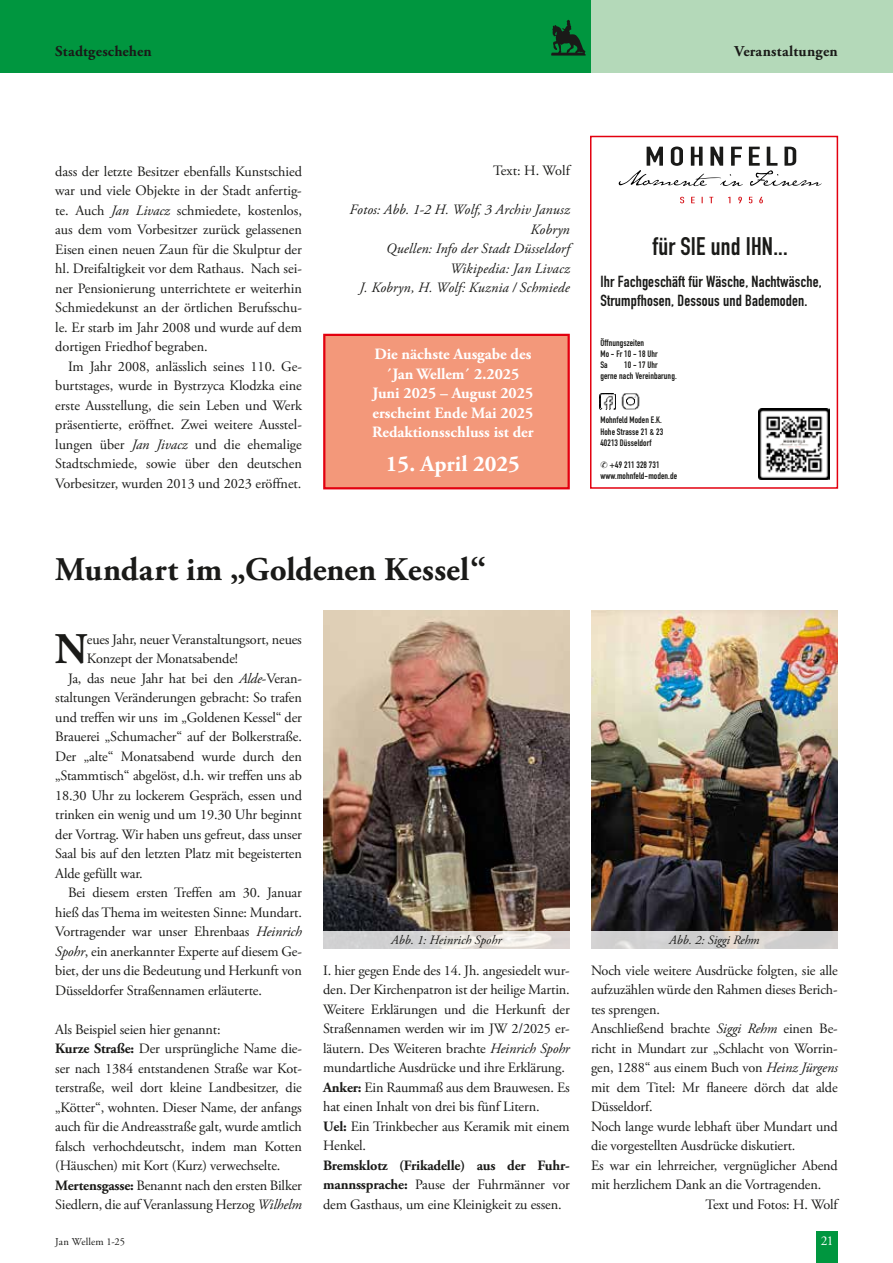
<style>
.page{position:relative;width:893px;height:1263px;background:#fff}
.page>*{position:absolute;margin:0;border:0;box-sizing:border-box;transform-origin:0 0}
.t1{font:700 43.65px "Adobe Garamond Pro";color:#1a1a18}
.t2{font:700 33px "Adobe Garamond Pro";color:#1a1a18}
.t3{font:700 25.05px "DIN Condensed";letter-spacing:.01em;color:#1a1a18}
.t4{font:700 22.5px "Adobe Garamond Pro";color:#fff}
.t5{font:700 15.9px/19px "DIN Condensed";letter-spacing:.01em;color:#1a1a18}
.t6{font:700 15.75px/19.5px "Adobe Garamond Pro";color:#fff;text-align:center}
.t7{font:700 15px "Adobe Garamond Pro";letter-spacing:.015em;color:#1a1a18}
.t8{font:14.25px/19.5px "Adobe Garamond Pro";letter-spacing:-.01em;color:#1a1a18;text-align:justify}
.t9{font:italic 14.25px/19.5px "Adobe Garamond Pro";letter-spacing:.01em;color:#1a1a18;text-align:right}
.t10{font:13.5px "Adobe Garamond Pro";color:#fff}
.t11{font:italic 12.75px "Adobe Garamond Pro";color:#1a1a18}
.t12{font:10.5px "Adobe Garamond Pro";letter-spacing:.01em;color:#1a1a18}
.t13{font:700 9.3px/11.1px "DIN Condensed";letter-spacing:.01em;color:#1a1a18}
.s1{font-style:italic}
.s2{font-style:inherit}
.s3{font-weight:700}
</style>
<div class="page">
<div style="left:0;top:0;width:591px;height:72px;background:#00963f"></div>
<div style="left:591px;top:0;width:302px;height:72px;background:#b4d9b9"></div>
<svg style="left:551px;top:20px;width:35px;height:36px"></svg>
<div style="left:816px;top:1231px;width:22px;height:32px;background:#00963f"></div>
<svg style="left:680px;top:197px;width:4px;height:6px"></svg>
<svg style="left:691px;top:197px;width:4px;height:6px"></svg>
<svg style="left:709px;top:197px;width:4px;height:6px"></svg>
<svg style="left:738px;top:197px;width:4px;height:6px"></svg>
<svg style="left:749px;top:197px;width:3px;height:6px"></svg>
<svg style="left:759px;top:197px;width:4px;height:6px"></svg>
<svg style="left:749px;top:147px;width:73px;height:39px"></svg>
<svg style="left:619px;top:146px;width:124px;height:40px"></svg>
<div style="left:775px;top:432px;width:53px;height:53px;background:linear-gradient(to right,#fff,#fff)"></div>
<img style="left:621px;top:393px;width:19px;height:17px">
<img style="left:600px;top:393px;width:16px;height:16px">
<img style="left:759px;top:409px;width:70px;height:70px">
<div style="left:590px;top:136px;width:248px;height:353px;border:2px solid #e3000f"></div>
<img style="left:323px;top:610px;width:247px;height:321px">
<img style="left:591px;top:610px;width:247px;height:321px">
<svg style="left:323px;top:931px;width:247px;height:17px;background:#dddbd8"></svg>
<svg style="left:591px;top:931px;width:247px;height:17px;background:#d2d1d0"></svg>
<div style="left:324px;top:335px;width:245px;height:153px;background:#f3987a"></div>
<div style="left:323px;top:334px;width:247px;height:155px;border:2px solid #e3000f"></div>
<p class="t7" style="left:55px;top:42px;width:98px">Stadtgeschehen</p>
<p class="t7" style="left:735px;top:42px;width:105px">Veranstaltungen</p>
<p class="t8" style="left:55px;top:162px;width:248px">dass der letzte Besitzer ebenfalls Kunstschied war und viele Objekte in der Stadt anfertig&shy;te. Auch <span class="s1">Jan Livacz</span> schmiedete, kostenlos, aus dem vom Vorbesitzer zurück gelassenen Eisen einen neuen Zaun für die Skulptur der hl. Dreifaltigkeit vor dem Rathaus. Nach sei&shy;ner Pensionierung unterrichtete er weiterhin Schmiedekunst an der örtlichen Berufsschu&shy;le. Er starb im Jahr 2008 und wurde auf dem dortigen Friedhof begraben.</p>
<p class="t8" style="left:55px;top:357px;width:248px;text-indent:13px">Im Jahr 2008, anlässlich seines 110. Ge&shy;burtstages, wurde in Bystrzyca Klodzka eine erste Ausstellung, die sein Leben und Werk präsentierte, eröffnet. Zwei weitere Ausstel&shy;lungen über <span class="s1">Jan Jivacz</span> und die ehemalige Stadtschmiede, sowie über den deutschen Vorbesitzer, wurden 2013 und 2023 eröffnet.</p>
<p class="t8" style="left:493px;top:162px;width:78px">Text: H. Wolf</p>
<p class="t9" style="left:350px;top:201px;width:222px">Fotos: Abb. 1-2 H. Wolf, 3 Archiv Janusz<br>Kobryn<br>Quellen: Info der Stadt Düsseldorf<br>Wikipedia: Jan Livacz<br>J. Kobryn, H. Wolf: Kuznia / Schmiede</p>
<p class="t6" style="left:372px;top:345px;width:163px">Die nächste Ausgabe des <span class="s2">´</span>Jan Wellem<span class="s2">´</span> 2.2025<br>Juni 2025 – August 2025 erscheint Ende Mai 2025<br>Redaktionsschluss ist der</p>
<h3 class="t4" style="left:386px;top:450px;width:135px">15. April 2025</h3>
<h2 class="t2" style="left:55px;top:550px;width:432px">Mundart im „Goldenen Kessel“</h2>
<h3 class="t3" style="left:652px;top:229px;width:137px">für SIE und IHN...</h3>
<p class="t5" style="left:600px;top:271px;width:223px">Ihr Fachgeschäft für Wäsche, Nachtwäsche,<br>Strumpfhosen, Dessous und Bademoden.</p>
<p class="t13" style="left:600px;top:337px;width:59px">Öffnungszeiten<br>Mo - Fr 10 - 18 Uhr<br>Sa</p>
<p class="t13" style="left:600px;top:359px;width:78px;text-align:center">10 - 17 Uhr<br>gerne nach Vereinbarung.</p>
<p class="t13" style="left:600px;top:415px;width:64px;text-align:justify">Mohnfeld Moden E.K.<br>Hohe Strasse 21 &amp; 23<br>40213 Düsseldorf</p>
<p class="t13" style="left:600px;top:459px;width:78px">✆ +49 211 328 731 www.mohnfeld-moden.de</p>
<h1 class="t1" style="left:55px;top:624px;width:34px">N</h1>
<p class="t8" style="left:87px;top:630px;width:217px">eues Jahr, neuer Veranstaltungsort, neues</p>
<p class="t8" style="left:87px;top:649px;width:153px">Konzept der Monatsabende!</p>
<p class="t8" style="left:68px;top:669px;width:235px">Ja, das neue Jahr hat bei den <span class="s1">Alde</span>-Veran-</p>
<p class="t8" style="left:55px;top:688px;width:248px">staltungen Veränderungen gebracht: So trafen</p>
<p class="t8" style="left:55px;top:708px;width:248px">und treffen wir uns im „Goldenen Kessel“ der</p>
<p class="t8" style="left:55px;top:727px;width:248px">Brauerei „Schumacher“ auf der Bolkerstraße.</p>
<p class="t8" style="left:55px;top:747px;width:248px">Der „alte“ Monatsabend wurde durch den</p>
<p class="t8" style="left:55px;top:766px;width:248px">„Stammtisch“ abgelöst, d.h. wir treffen uns ab</p>
<p class="t8" style="left:55px;top:786px;width:248px">18.30 Uhr zu lockerem Gespräch, essen und</p>
<p class="t8" style="left:55px;top:805px;width:248px">trinken ein wenig und um 19.30 Uhr beginnt</p>
<p class="t8" style="left:55px;top:825px;width:248px">der Vortrag. Wir haben uns gefreut, dass unser</p>
<p class="t8" style="left:55px;top:844px;width:248px">Saal bis auf den letzten Platz mit begeisterten</p>
<p class="t8" style="left:55px;top:864px;width:89px">Alde gefüllt war.</p>
<p class="t8" style="left:68px;top:883px;width:235px">Bei diesem ersten Treffen am 30. Januar</p>
<p class="t8" style="left:55px;top:903px;width:248px">hieß das Thema im weitesten Sinne: Mundart.</p>
<p class="t8" style="left:55px;top:922px;width:248px">Vortragender war unser Ehrenbaas <span class="s1">Heinrich</span></p>
<p class="t8" style="left:55px;top:942px;width:248px"><span class="s1">Spohr</span>, ein anerkannter Experte auf diesem Ge-</p>
<p class="t8" style="left:55px;top:961px;width:248px">biet, der uns die Bedeutung und Herkunft von</p>
<p class="t8" style="left:55px;top:981px;width:208px">Düsseldorfer Straßennamen erläuterte.</p>
<p class="t8" style="left:55px;top:1020px;width:248px;text-align:left">Als Beispiel seien hier genannt:<br><span class="s3">Kurze Straße:</span> Der ursprüngliche Name die&shy;ser nach 1384 entstandenen Straße war Kot&shy;terstraße, weil dort kleine Landbesitzer, die „Kötter“, wohnten. Dieser Name, der anfangs auch für die Andreasstraße galt, wurde amtlich falsch verhochdeutscht, indem man Kotten (Häuschen) mit Kort (Kurz) verwechselte.<br><span class="s3">Mertensgasse:</span> Benannt nach den ersten Bilker Siedlern, die auf Veranlassung Herzog <span class="s1">Wilhelm</span></p>
<p class="t11" style="left:391px;top:933px;width:112px">Abb. 1: Heinrich Spohr</p>
<p class="t11" style="left:669px;top:933px;width:92px">Abb. 2: Siggi Rehm</p>
<p class="t8" style="left:323px;top:961px;width:248px;text-align:left">I. hier gegen Ende des 14. Jh. angesiedelt wur&shy;den. Der Kirchenpatron ist der heilige Martin.<br>Weitere Erklärungen und die Herkunft der Straßennamen werden wir im JW 2/2025 er&shy;läutern. Des Weiteren brachte <span class="s1">Heinrich Spohr </span>mundartliche Ausdrücke und ihre Erklärung.<br><span class="s3">Anker:</span> Ein Raummaß aus dem Brauwesen. Es hat einen Inhalt von drei bis fünf Litern.<br><span class="s3">Uel:</span> Ein Trinkbecher aus Keramik mit einem Henkel.</p>
<p class="t8" style="left:323px;top:1156px;width:248px"><span class="s3">Bremsklotz (Frikadelle) aus der Fuhr&shy;mannssprache:</span> Pause der Fuhrmänner vor dem Gasthaus, um eine Kleinigkeit zu essen.</p>
<p class="t8" style="left:591px;top:961px;width:248px">Noch viele weitere Ausdrücke folgten, sie alle</p>
<p class="t8" style="left:591px;top:981px;width:248px">aufzuzählen würde den Rahmen dieses Berich-</p>
<p class="t8" style="left:591px;top:1000px;width:70px">tes sprengen.</p>
<p class="t8" style="left:591px;top:1019px;width:248px">Anschließend brachte <span class="s1">Siggi Rehm</span> einen Be-</p>
<p class="t8" style="left:591px;top:1039px;width:248px">richt in Mundart zur „Schlacht von Worrin-</p>
<p class="t8" style="left:591px;top:1058px;width:248px">gen, 1288“ aus einem Buch von <span class="s1">Heinz Jürgens</span></p>
<p class="t8" style="left:591px;top:1078px;width:248px">mit dem Titel: Mr flaneere dörch dat alde</p>
<p class="t8" style="left:591px;top:1097px;width:63px">Düsseldorf.</p>
<p class="t8" style="left:591px;top:1117px;width:248px">Noch lange wurde lebhaft über Mundart und</p>
<p class="t8" style="left:591px;top:1136px;width:206px">die vorgestellten Ausdrücke diskutiert.</p>
<p class="t8" style="left:591px;top:1156px;width:248px">Es war ein lehrreicher, vergnüglicher Abend</p>
<p class="t8" style="left:591px;top:1175px;width:232px">mit herzlichem Dank an die Vortragenden.</p>
<p class="t8" style="left:705px;top:1195px;width:134px">Text und Fotos: H. Wolf</p>
<p class="t12" style="left:55px;top:1235px;width:71px">Jan Wellem 1-25</p>
<p class="t10" style="left:821px;top:1233px;width:14px">21</p>
</div>
